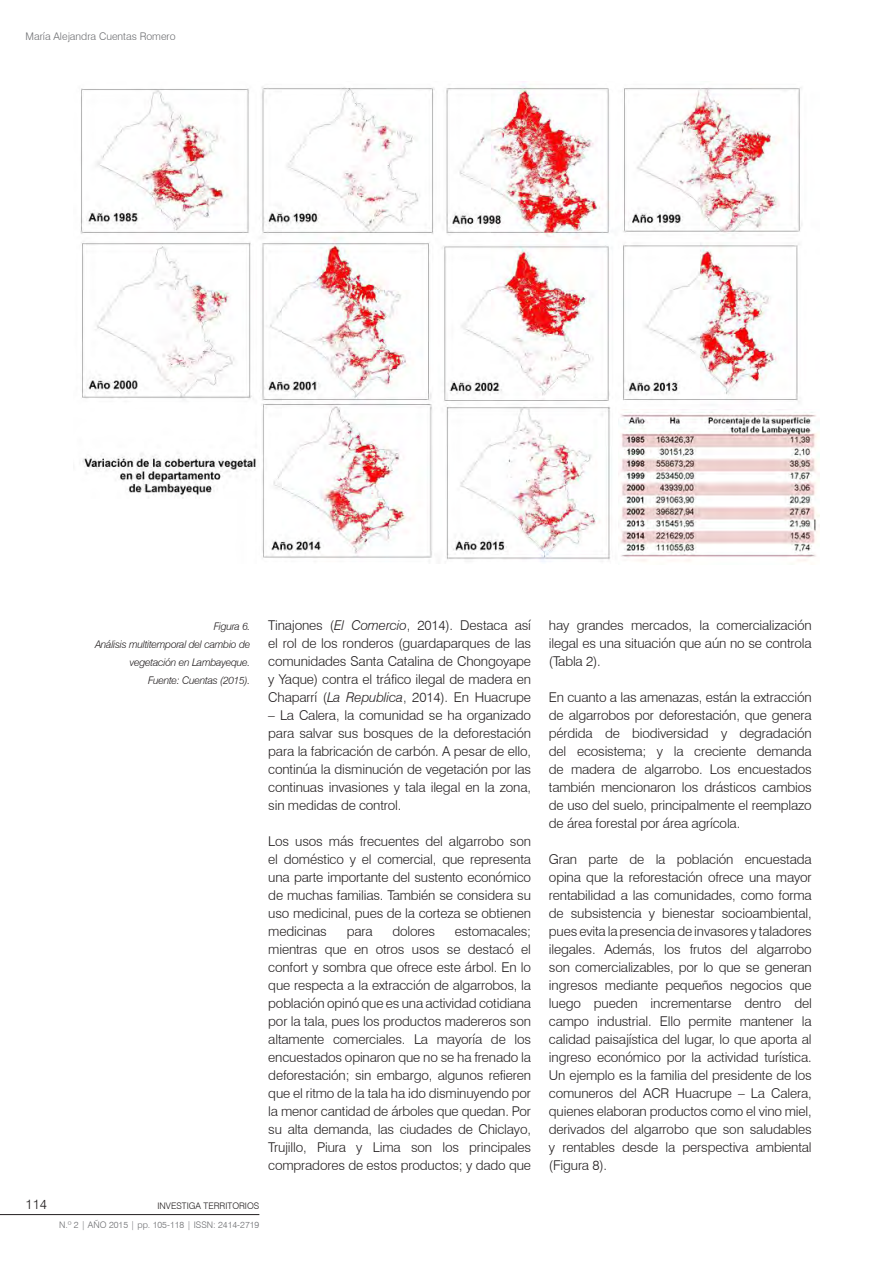
<style>
.page{position:relative;width:893px;height:1263px;background:#fff}
.page>*{position:absolute;margin:0;border:0;box-sizing:border-box;transform-origin:0 0}
.cuerpo{font:300 13.5px/18px "Swiss 721 BT";letter-spacing:-.01em;color:#231f20;text-align:justify}
.imagen_dere{font:italic 300 10.5px/18px "Swiss 721 BT";letter-spacing:-.025em;color:#231f20;text-align:right}
.t1{font:300 10.5px "Swiss 721 BT";color:#6c6d70}
.t2{font:300 9px "Swiss 721 BT";color:#6c6d70}
.t3{font:300 9px "Swiss 721 BT";color:#231f20}
.s1{font-style:italic}
</style>
<div class="page">
<hr style="left:0;top:1214px;width:259px;height:1px;background:#231f20">
<img style="left:80px;top:81px;width:722px;height:481px">
<img style="left:619px;top:409px;width:201px;height:153px">
<p class="t1" style="left:26px;top:29px;width:152px">María Alejandra Cuentas Romero</p>
<p class="imagen_dere" style="left:214px;top:617px;width:38px">Figura 6.</p>
<p class="imagen_dere" style="left:95px;top:635px;width:157px">Análisis multitemporal del cambio de vegetación en Lambayeque.</p>
<p class="imagen_dere" style="left:148px;top:671px;width:104px">Fuente: Cuentas (2015).</p>
<p class="cuerpo" style="left:268px;top:616px;width:264px">Tinajones (<span class="s1">El Comercio</span>, 2014). Destaca así el rol de los ronderos (guardaparques de las comunidades Santa Catalina de Chongoyape y Yaque) contra el tráfico ilegal de madera en Chaparrí (<span class="s1">La Republica</span>, 2014). En Huacrupe</p>
<p class="cuerpo" style="left:268px;top:706px;width:264px">– La Calera, la comunidad se ha organizado para salvar sus bosques de la deforestación para la fabricación de carbón. A pesar de ello, continúa la disminución de vegetación por las continuas invasiones y tala ilegal en la zona, sin medidas de control.</p>
<p class="cuerpo" style="left:268px;top:832px;width:264px">Los usos más frecuentes del algarrobo son el doméstico y el comercial, que representa una parte importante del sustento económico de muchas familias. También se considera su uso medicinal, pues de la corteza se obtienen medicinas</p>
<p class="cuerpo" style="left:268px;top:922px;width:264px;text-indent:186px">estomacales; mientras que en otros usos se destacó el confort y sombra que ofrece este árbol. En lo que respecta a la extracción de algarrobos, la población opinó que es una actividad cotidiana por la tala, pues los productos madereros son altamente comerciales. La mayoría de los encuestados opinaron que no se ha frenado la deforestación; sin embargo, algunos refieren que el ritmo de la tala ha ido disminuyendo por la menor cantidad de árboles que quedan. Por su alta demanda, las ciudades de Chiclayo, Trujillo, Piura y Lima son los principales compradores de estos productos; y dado que</p>
<p class="cuerpo" style="left:347px;top:922px;width:27px">para</p>
<p class="cuerpo" style="left:392px;top:922px;width:44px">dolores</p>
<p class="cuerpo" style="left:26px;top:1195px;width:23px">114</p>
<p class="t3" style="left:157px;top:1200px;width:103px">INVESTIGA TERRITORIOS</p>
<p class="t2" style="left:59px;top:1219px;width:202px">N.º 2 | AÑO 2015 | pp. 105-118 | ISSN: 2414-2719</p>
<p class="cuerpo" style="left:549px;top:616px;width:264px">hay grandes mercados, la comercialización ilegal es una situación que aún no se controla (Tabla 2).</p>
<p class="cuerpo" style="left:549px;top:688px;width:264px">En cuanto a las amenazas, están la extracción de algarrobos por deforestación, que genera pérdida de biodiversidad y degradación del ecosistema; y la creciente demanda de madera de algarrobo. Los encuestados también mencionaron los drásticos cambios de uso del suelo, principalmente el reemplazo de área forestal por área agrícola.</p>
<p class="cuerpo" style="left:549px;top:850px;width:264px">Gran parte de la población encuestada opina que la reforestación ofrece una mayor rentabilidad a las comunidades, como forma de subsistencia y bienestar socioambiental, pues evita la presencia de invasores y taladores ilegales. Además, los frutos del algarrobo son comercializables, por lo que se generan ingresos mediante pequeños negocios que luego pueden incrementarse dentro del campo industrial. Ello permite mantener la calidad paisajística del lugar, lo que aporta al ingreso económico por la actividad turística.<br>Un ejemplo es la familia del presidente de los comuneros del ACR Huacrupe – La Calera, quienes elaboran productos como el vino miel, derivados del algarrobo que son saludables y rentables desde la perspectiva ambiental (Figura 8).</p>
</div>
